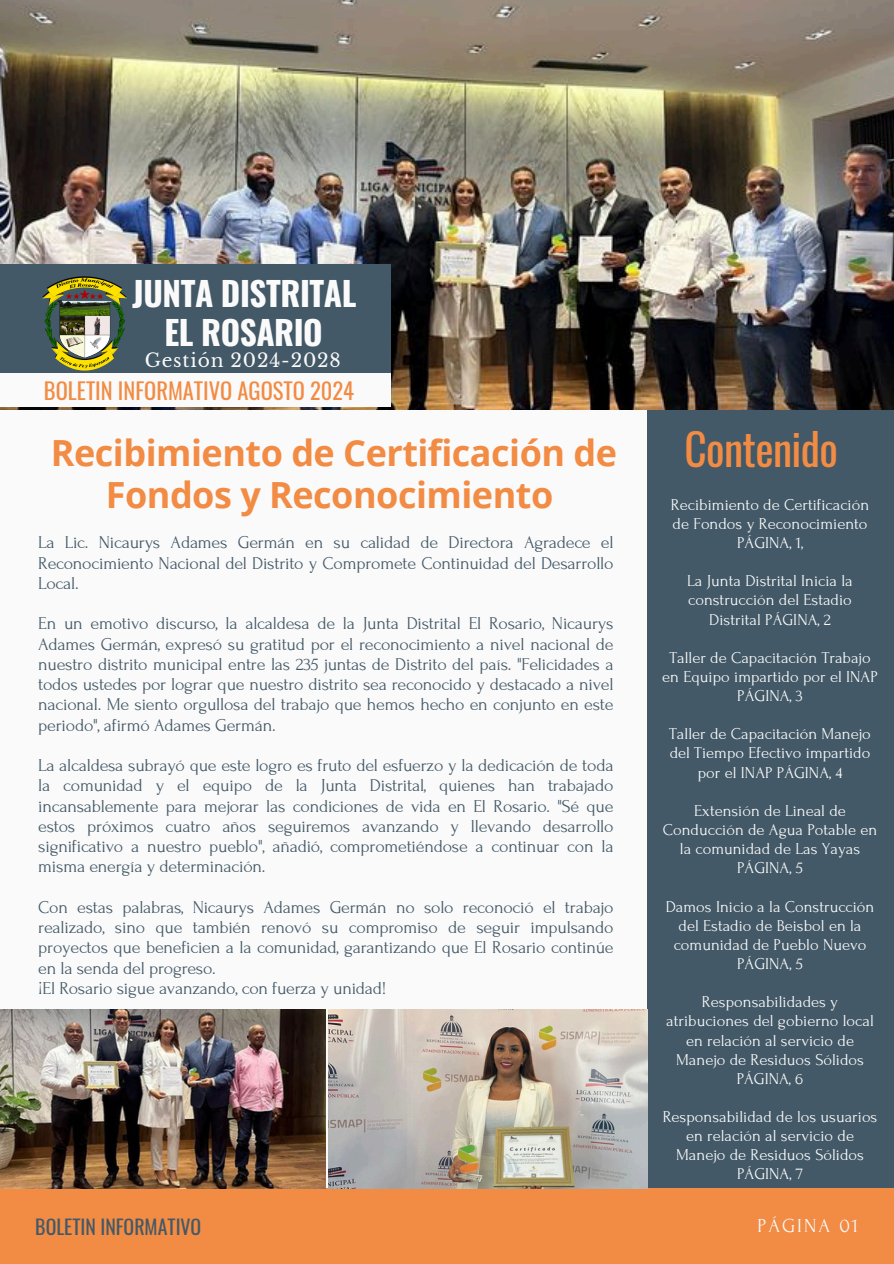
<style>
.page{position:relative;width:894px;height:1264px;background:#fff}
.page>*{position:absolute;margin:0;border:0;box-sizing:border-box;transform-origin:0 0}
.t1{font:43.5px "Oswald";letter-spacing:-.015em;color:#f28b43}
.t2{font:700 36px/41.7px "Open Sans";letter-spacing:-.015em;color:#f28b43;text-align:center}
.t3{font:700 33.3px/38.2px "Oswald";letter-spacing:-.015em;color:#fafafa;text-align:center}
.t4{font:22.5px "Oswald";color:#f28b43}
.t5{font:19.8px "Oswald";color:#435967}
.t6{font:19.8px "Forum";letter-spacing:.1em;color:#fafafa}
.t7{font:18.6px "Libre Baskerville";letter-spacing:.045em;color:#fafafa}
.t8{font:18px/20.2px "Forum";letter-spacing:-.015em;color:#435967;text-align:justify}
.t9{font:16.5px/19.2px "Forum";color:#fafafa;text-align:center}
</style>
<div class="page">
<div style="left:0;top:0;width:893px;height:1263px;background:#fafafa"></div>
<div style="left:647px;top:407px;width:246px;height:817px;background:#435967"></div>
<img style="left:0;top:0;width:893px;height:410px">
<div style="left:0;top:264px;width:390px;height:128px;background:#435967"></div>
<div style="left:0;top:1188px;width:893px;height:75px;background:#f28b43"></div>
<img style="left:42px;top:276px;width:85px;height:95px">
<div style="left:0;top:373px;width:390px;height:34px;background:#fafafa"></div>
<img style="left:0;top:1009px;width:325px;height:179px">
<img style="left:328px;top:1009px;width:319px;height:179px">
<p class="t3" style="left:132px;top:273px;width:226px">JUNTA DISTRITAL<br>EL ROSARIO</p>
<h2 class="t7" style="left:145px;top:349px;width:197px">Gestión 2024-2028</h2>
<h6 class="t4" style="left:44px;top:373px;width:311px">BOLETIN INFORMATIVO AGOSTO 2024</h6>
<p class="t2" style="left:51px;top:431px;width:567px">Recibimiento de Certificación de<br>Fondos y Reconocimiento</p>
<p class="t8" style="left:38px;top:532px;width:576px">La Lic. Nicaurys Adames Germán en su calidad de Directora Agradece el Reconocimiento Nacional del Distrito y Compromete Continuidad del Desarrollo Local.</p>
<p class="t8" style="left:38px;top:613px;width:576px">En un emotivo discurso, la alcaldesa de la Junta Distrital El Rosario, Nicaurys Adames Germán, expresó su gratitud por el reconocimiento a nivel nacional de nuestro distrito municipal entre las 235 juntas de Distrito del país. "Felicidades a todos ustedes por lograr que nuestro distrito sea reconocido y destacado a nivel nacional. Me siento orgullosa del trabajo que hemos hecho en conjunto en este periodo", afirmó Adames Germán.</p>
<p class="t8" style="left:38px;top:755px;width:576px">La alcaldesa subrayó que este logro es fruto del esfuerzo y la dedicación de toda la comunidad y el equipo de la Junta Distrital, quienes han trabajado incansablemente para mejorar las condiciones de vida en El Rosario. "Sé que estos próximos cuatro años seguiremos avanzando y llevando desarrollo significativo a nuestro pueblo", añadió, comprometiéndose a continuar con la misma energía y determinación.</p>
<p class="t8" style="left:38px;top:897px;width:576px;text-align:left">Con estas palabras, Nicaurys Adames Germán no solo reconoció el trabajo realizado, sino que también renovó su compromiso de seguir impulsando proyectos que beneficien a la comunidad, garantizando que El Rosario continúe en la senda del progreso.<br>¡El Rosario sigue avanzando, con fuerza y unidad!</p>
<h4 class="t1" style="left:684px;top:415px;width:155px">Contenido</h4>
<p class="t9" style="left:670px;top:495px;width:200px">Recibimiento de Certificación de Fondos y Reconocimiento<br>PÁGINA, 1,</p>
<p class="t9" style="left:687px;top:571px;width:167px">La Junta Distrital Inicia la construcción del Estadio<br>Distrital PÁGINA, 2</p>
<p class="t9" style="left:662px;top:648px;width:217px">Taller de Capacitación Trabajo en Equipo impartido por el INAP<br>PÁGINA, 3</p>
<h1 class="t9" style="left:669px;top:724px;width:203px">Taller de Capacitación Manejo del Tiempo Efectivo impartido por el INAP PÁGINA, 4</h1>
<h3 class="t9" style="left:662px;top:801px;width:216px">Extensión de Lineal de<br>Conducción de Agua Potable en la comunidad de Las Yayas<br>PÁGINA, 5</h3>
<h6 class="t9" style="left:665px;top:896px;width:210px">Damos Inicio a la Construcción del Estadio de Beisbol en la comunidad de Pueblo Nuevo<br>PÁGINA, 5</h6>
<h6 class="t9" style="left:666px;top:992px;width:209px">Responsabilidades y atribuciones del gobierno local en relación al servicio de<br>Manejo de Residuos Sólidos<br>PÁGINA, 6</h6>
<h6 class="t9" style="left:662px;top:1107px;width:216px">Responsabilidad de los usuarios en relación al servicio de<br>Manejo de Residuos Sólidos<br>PÁGINA, 7</h6>
<p class="t5" style="left:35px;top:1211px;width:167px">BOLETIN INFORMATIVO</p>
<p class="t6" style="left:757px;top:1214px;width:102px">PÁGINA 01</p>
</div>
